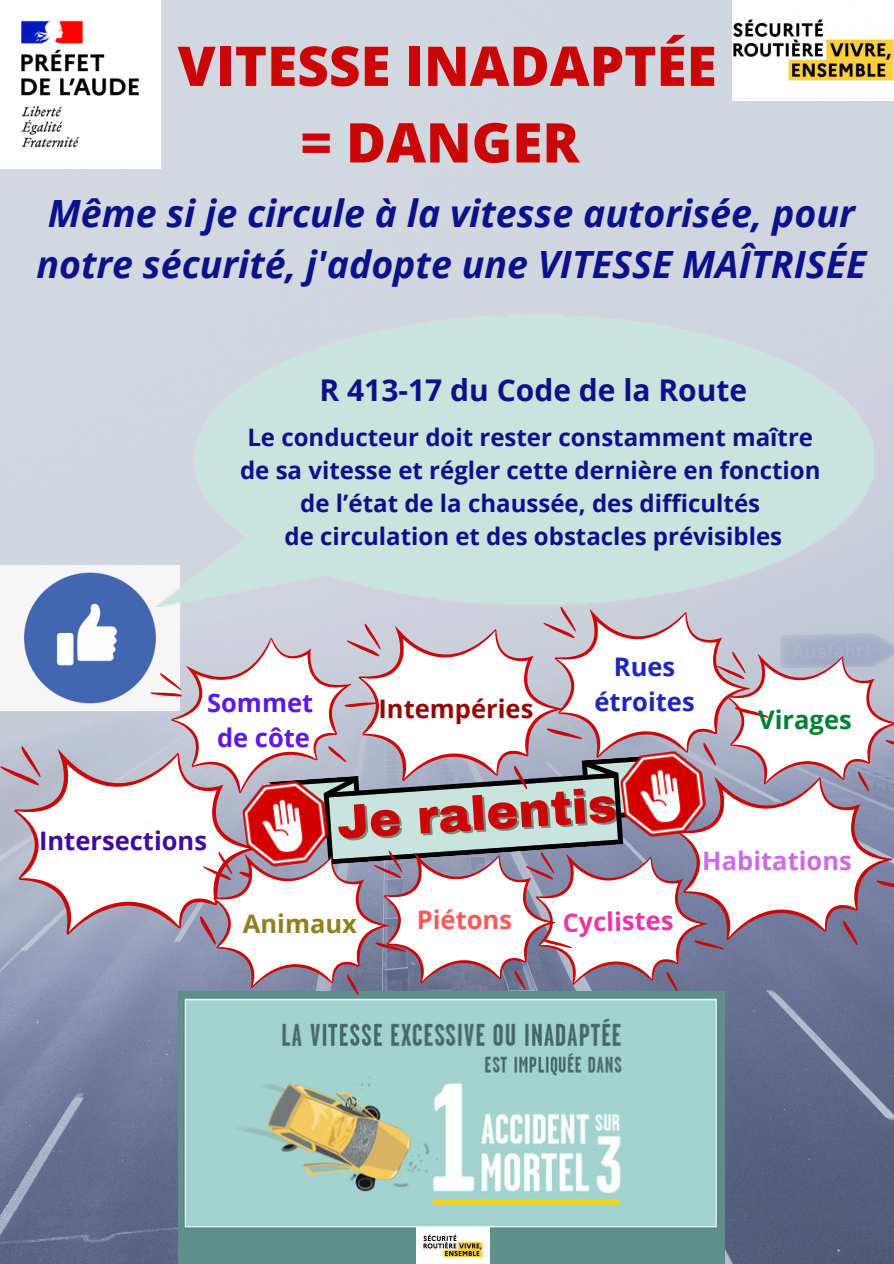
<style>
.page{position:relative;width:894px;height:1264px;background:#fff}
.page>*{position:absolute;margin:0;border:0;box-sizing:border-box;transform-origin:0 0}
.t1{font:800 54.75px/76.5px "Open Sans";color:#cb0606;text-align:center}
.t2{font:900 48px "Archivo";color:#cb0606}
.t3{font:italic 700 37.5px/51.8px "Open Sans";color:#0a118b;text-align:center}
.t4{font:700 30px "Open Sans";color:#0a118b}
.t5{font:700 25.5px "Open Sans";color:#3e0ba2}
.t6{font:700 25.5px "Open Sans";color:#1d25c0}
.t7{font:700 25.5px "Open Sans";color:#5e17eb}
.t8{font:700 25.5px "Open Sans";color:#cb6ce6}
.t9{font:700 25.5px "Open Sans";color:#940707}
.t10{font:700 25.5px "Open Sans";color:#ed35a6}
.t11{font:700 25.5px "Open Sans";color:#008037}
.t12{font:700 25.5px "Open Sans";color:#947d20}
.t13{font:700 25.5px "Open Sans";color:#ff5757}
.t14{font:700 24px "Open Sans";color:#0a118b}
</style>
<div class="page">
<img style="left:0;top:0;width:893px;height:1263px">
<img style="left:0;top:0;width:160px;height:169px">
<img style="left:732px;top:0;width:161px;height:100px">
<img style="left:0;top:565px;width:151px;height:41px">
<img style="left:151px;top:315px;width:722px;height:291px">
<img style="left:179px;top:994px;width:545px;height:269px">
<img style="left:416px;top:1227px;width:73px;height:36px">
<svg style="left:0;top:606px;width:893px;height:388px"></svg>
<img style="left:239px;top:777px;width:92px;height:93px">
<img style="left:617px;top:748px;width:92px;height:92px">
<p class="t1" style="left:177px;top:26px;width:540px">VITESSE INADAPTÉE = DANGER</p>
<p class="t3" style="left:36px;top:186px;width:831px">Même si je circule à la vitesse autorisée, pour notre sécurité, j'adopte une VITESSE MAÎTRISÉE</p>
<p class="t4" style="left:319px;top:368px;width:429px">R 413-17 du Code de la Route</p>
<p class="t14" style="left:247px;top:420px;width:567px">Le conducteur doit rester constamment maître</p>
<p class="t14" style="left:240px;top:453px;width:581px">de sa vitesse et régler cette dernière en fonction</p>
<p class="t14" style="left:300px;top:486px;width:461px">de l’état de la chaussée, des difficultés</p>
<p class="t14" style="left:284px;top:519px;width:499px">de circulation et des obstacles prévisibles</p>
<p class="t7" style="left:207px;top:684px;width:108px">Sommet</p>
<p class="t9" style="left:378px;top:691px;width:156px">Intempéries</p>
<p class="t7" style="left:217px;top:719px;width:94px">de côte</p>
<p class="t6" style="left:613px;top:649px;width:63px">Rues</p>
<p class="t6" style="left:594px;top:683px;width:102px">étroites</p>
<p class="t11" style="left:758px;top:702px;width:95px">Virages</p>
<p class="t5" style="left:39px;top:823px;width:169px">Intersections</p>
<p class="t2" style="left:335px;top:797px;width:282px;rotate:-4deg">Je ralentis</p>
<p class="t12" style="left:243px;top:905px;width:116px">Animaux</p>
<p class="t13" style="left:416px;top:902px;width:97px">Piétons</p>
<p class="t10" style="left:562px;top:904px;width:112px;rotate:-1deg">Cyclistes</p>
<p class="t8" style="left:702px;top:842px;width:151px">Habitations</p>
</div>
